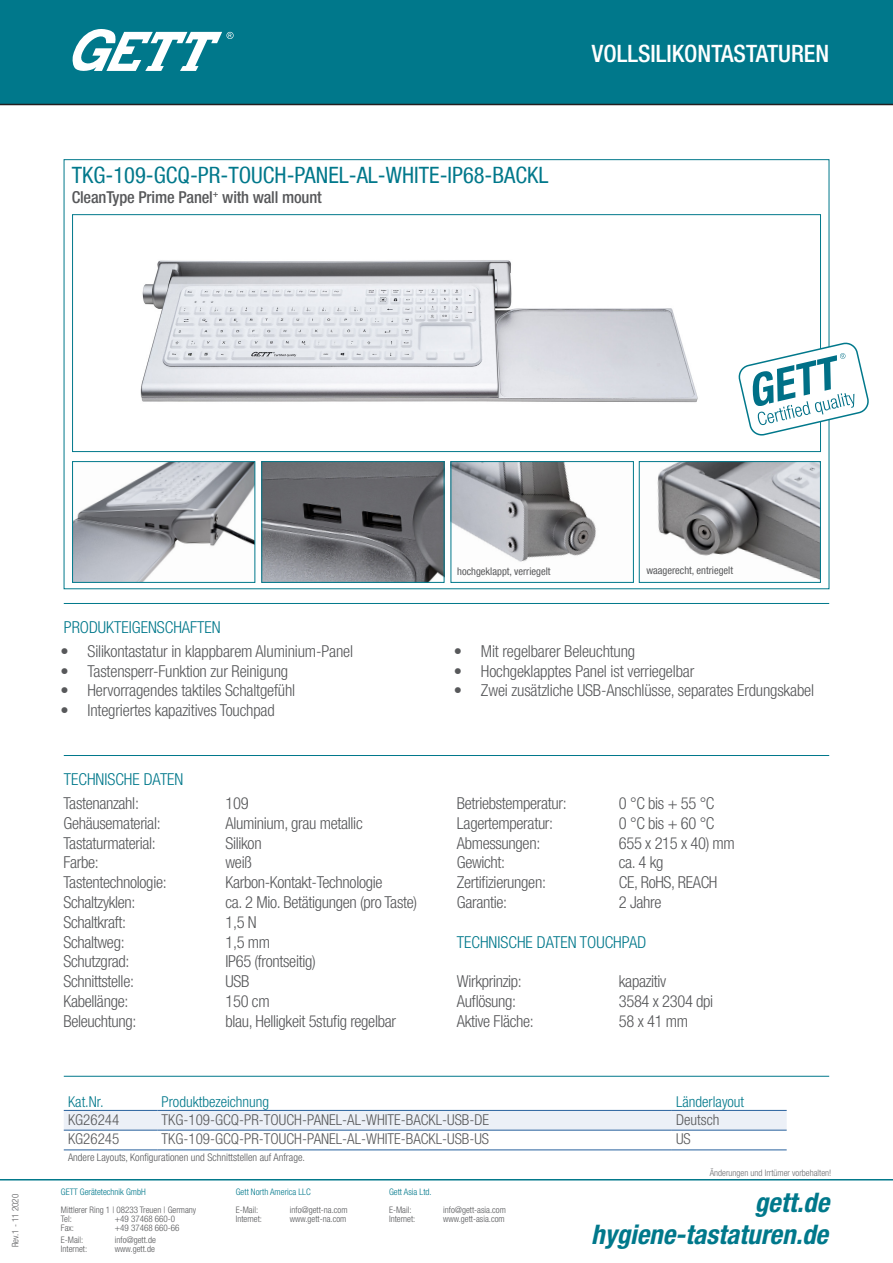
<style>
.page{position:relative;width:893px;height:1263px;background:#fff}
.page>*{position:absolute;margin:0;border:0;box-sizing:border-box;transform-origin:0 0}
.t1{font:italic 700 condensed 27px "Helvetica Neue LT Pro";color:#00788b}
.t2{font:500 condensed 24px "Helvetica Neue LT Com";color:#fff}
.t3{font:condensed 22.5px "Helvetica Neue LT Com";color:#00788b}
.t4{font:300 condensed 16.5px "Helvetica Neue LT Com";letter-spacing:-.02em;color:#57585a}
.t5{font:300 condensed 16.5px "Helvetica Neue LT Com";color:#00788b}
.t6{font:500 condensed 16.5px "Helvetica Neue LT Com";letter-spacing:-.01em;color:#57585a}
.t7{font:300 condensed 15px "Helvetica Neue LT Com";color:#57585a}
.t8{font:300 condensed 15px "Helvetica Neue LT Com";color:#00788b}
.t9{font:300 condensed 10.5px "Helvetica Neue LT Com";color:#57585a}
.t10{font:condensed 10.5px "Helvetica Neue LT Com";color:#57585a}
.t11{font:300 condensed 9px/9px "Helvetica Neue LT Com";color:#57585a}
.t12{font:300 condensed 9px "Helvetica Neue LT Com";color:#00788b}
.t13{font:300 condensed 9px "Helvetica Neue LT Com";color:#6c6d70}
</style>
<div class="page">
<hr style="left:64px;top:755px;width:765px;height:1px;background:#00788b">
<hr style="left:64px;top:603px;width:765px;height:1px;background:#00788b">
<hr style="left:64px;top:1076px;width:765px;height:1px;background:#00788b">
<div style="left:0;top:0;width:893px;height:105px;background:#00788b"></div>
<svg style="left:73px;top:29px;width:161px;height:42px"></svg>
<hr style="left:0;top:1179px;width:893px;height:1px;background:#00788b">
<div style="left:64px;top:1111px;width:723px;height:19px;background:#ecf0f7"></div>
<hr style="left:64px;top:1110px;width:93px;height:1px;background:#27609d">
<hr style="left:157px;top:1110px;width:515px;height:1px;background:#27609d">
<hr style="left:672px;top:1110px;width:115px;height:1px;background:#27609d">
<hr style="left:64px;top:1130px;width:93px;height:1px;background:#27609d">
<hr style="left:157px;top:1130px;width:515px;height:1px;background:#27609d">
<hr style="left:672px;top:1130px;width:115px;height:1px;background:#27609d">
<hr style="left:64px;top:1149px;width:93px;height:1px;background:#27609d">
<hr style="left:157px;top:1149px;width:515px;height:1px;background:#27609d">
<hr style="left:672px;top:1149px;width:115px;height:1px;background:#27609d">
<img style="left:264px;top:463px;width:178px;height:118px">
<div style="left:262px;top:461px;width:182px;height:122px;border:1px solid #00788b"></div>
<img style="left:140px;top:260px;width:558px;height:143px">
<div style="left:72px;top:214px;width:749px;height:238px;border:1px solid #00788b"></div>
<img style="left:657px;top:463px;width:162px;height:117px">
<div style="left:639px;top:461px;width:182px;height:122px;border:1px solid #00788b"></div>
<img style="left:453px;top:463px;width:143px;height:99px">
<div style="left:451px;top:461px;width:183px;height:122px;border:1px solid #00788b"></div>
<svg style="left:738px;top:342px;width:131px;height:94px"></svg>
<img style="left:74px;top:463px;width:179px;height:118px">
<div style="left:72px;top:461px;width:183px;height:122px;border:1px solid #00788b"></div>
<p class="t3" style="left:72px;top:162px;width:478px">TKG-109-GCQ-PR-TOUCH-PANEL-AL-WHITE-IP68-BACKL</p>
<p class="t6" style="left:72px;top:187px;width:251px">CleanType Prime Panel<sup>+</sup> with wall mount</p>
<p class="t2" style="left:592px;top:39px;width:239px">VOLLSILIKONTASTATUREN</p>
<p class="t11" style="left:11px;top:1247px;width:55px;rotate:-90deg">Rev.1 - 11 2020</p>
<p class="t5" style="left:64px;top:618px;width:158px">PRODUKTEIGENSCHAFTEN</p>
<p class="t4" style="left:61px;top:641px;width:294px">• Silikontastatur in klappbarem Aluminium-Panel</p>
<p class="t4" style="left:61px;top:661px;width:229px">• Tastensperr-Funktion zur Reinigung</p>
<p class="t4" style="left:61px;top:681px;width:236px">• Hervorragendes taktiles Schaltgefühl</p>
<p class="t4" style="left:61px;top:701px;width:216px">• Integriertes kapazitives Touchpad</p>
<p class="t5" style="left:64px;top:769px;width:121px">TECHNISCHE DATEN</p>
<p class="t4" style="left:64px;top:794px;width:77px">Tastenanzahl:</p>
<p class="t4" style="left:226px;top:794px;width:25px">109</p>
<p class="t4" style="left:64px;top:813px;width:99px">Gehäusematerial:</p>
<p class="t4" style="left:226px;top:813px;width:139px">Aluminium, grau metallic</p>
<p class="t4" style="left:64px;top:833px;width:94px">Tastaturmaterial:</p>
<p class="t4" style="left:226px;top:833px;width:38px">Silikon</p>
<p class="t4" style="left:64px;top:853px;width:37px">Farbe:</p>
<p class="t4" style="left:226px;top:853px;width:28px">weiß</p>
<p class="t4" style="left:64px;top:873px;width:105px">Tastentechnologie:</p>
<p class="t4" style="left:226px;top:873px;width:158px">Karbon-Kontakt-Technologie</p>
<p class="t4" style="left:64px;top:893px;width:74px">Schaltzyklen:</p>
<p class="t4" style="left:226px;top:893px;width:193px">ca. 2 Mio. Betätigungen (pro Taste)</p>
<p class="t4" style="left:64px;top:912px;width:64px">Schaltkraft:</p>
<p class="t4" style="left:226px;top:912px;width:33px">1,5 N</p>
<p class="t4" style="left:64px;top:932px;width:63px">Schaltweg:</p>
<p class="t4" style="left:226px;top:932px;width:46px">1,5 mm</p>
<p class="t4" style="left:64px;top:952px;width:68px">Schutzgrad:</p>
<p class="t4" style="left:226px;top:952px;width:92px">IP65 (frontseitig)</p>
<p class="t4" style="left:64px;top:972px;width:72px">Schnittstelle:</p>
<p class="t4" style="left:226px;top:972px;width:25px">USB</p>
<p class="t4" style="left:64px;top:992px;width:66px">Kabellänge:</p>
<p class="t4" style="left:226px;top:992px;width:46px">150 cm</p>
<p class="t4" style="left:64px;top:1011px;width:74px">Beleuchtung:</p>
<p class="t4" style="left:226px;top:1011px;width:172px">blau, Helligkeit 5stufig regelbar</p>
<p class="t10" style="left:457px;top:565px;width:95px">hochgeklappt, verriegelt</p>
<p class="t10" style="left:646px;top:564px;width:88px">waagerecht, entriegelt</p>
<p class="t4" style="left:454px;top:641px;width:183px">• Mit regelbarer Beleuchtung</p>
<p class="t4" style="left:454px;top:661px;width:242px">• Hochgeklapptes Panel ist verriegelbar</p>
<p class="t4" style="left:454px;top:681px;width:362px">• Zwei zusätzliche USB-Anschlüsse, separates Erdungskabel</p>
<p class="t4" style="left:457px;top:794px;width:111px">Betriebstemperatur:</p>
<p class="t4" style="left:619px;top:794px;width:97px">0 °C bis + 55 °C</p>
<p class="t4" style="left:457px;top:813px;width:98px">Lagertemperatur:</p>
<p class="t4" style="left:619px;top:813px;width:97px">0 °C bis + 60 °C</p>
<p class="t4" style="left:457px;top:833px;width:85px">Abmessungen:</p>
<p class="t4" style="left:619px;top:833px;width:118px">655 x 215 x 40) mm</p>
<p class="t4" style="left:457px;top:853px;width:50px">Gewicht:</p>
<p class="t4" style="left:619px;top:853px;width:46px">ca. 4 kg</p>
<p class="t4" style="left:457px;top:873px;width:91px">Zertifizierungen:</p>
<p class="t4" style="left:619px;top:873px;width:100px">CE, RoHS, REACH</p>
<p class="t4" style="left:457px;top:893px;width:52px">Garantie:</p>
<p class="t4" style="left:619px;top:893px;width:44px">2 Jahre</p>
<p class="t5" style="left:457px;top:932px;width:191px">TECHNISCHE DATEN TOUCHPAD</p>
<p class="t4" style="left:457px;top:972px;width:67px">Wirkprinzip:</p>
<p class="t4" style="left:619px;top:972px;width:49px">kapazitiv</p>
<p class="t4" style="left:457px;top:992px;width:61px">Auflösung:</p>
<p class="t4" style="left:619px;top:992px;width:96px">3584 x 2304 dpi</p>
<p class="t4" style="left:457px;top:1011px;width:78px">Aktive Fläche:</p>
<p class="t4" style="left:619px;top:1011px;width:71px">58 x 41 mm</p>
<p class="t8" style="left:68px;top:1093px;width:37px">Kat.Nr.</p>
<p class="t8" style="left:162px;top:1093px;width:109px">Produktbezeichnung</p>
<p class="t8" style="left:676px;top:1093px;width:70px">Länderlayout</p>
<p class="t7" style="left:68px;top:1110px;width:53px">KG26244</p>
<p class="t7" style="left:162px;top:1110px;width:329px">TKG-109-GCQ-PR-TOUCH-PANEL-AL-WHITE-BACKL-USB-DE</p>
<p class="t7" style="left:676px;top:1110px;width:45px">Deutsch</p>
<p class="t7" style="left:68px;top:1130px;width:53px">KG26245</p>
<p class="t7" style="left:162px;top:1130px;width:329px">TKG-109-GCQ-PR-TOUCH-PANEL-AL-WHITE-BACKL-USB-US</p>
<p class="t7" style="left:676px;top:1130px;width:16px">US</p>
<p class="t9" style="left:68px;top:1151px;width:238px">Andere Layouts, Konfigurationen und Schnittstellen auf Anfrage.</p>
<p class="t12" style="left:61px;top:1186px;width:86px">GETT Gerätetechnik GmbH</p>
<p class="t11" style="left:61px;top:1205px;width:137px">Mittlerer Ring 1 | 08233 Treuen | Germany<br>Tel:</p>
<p class="t11" style="left:115px;top:1214px;width:62px">+49 37468 660-0</p>
<p class="t11" style="left:61px;top:1223px;width:15px">Fax:</p>
<p class="t11" style="left:115px;top:1223px;width:66px">+49 37468 660-66</p>
<p class="t11" style="left:61px;top:1235px;width:24px">E-Mail:</p>
<p class="t11" style="left:115px;top:1235px;width:43px">info@gett.de</p>
<p class="t11" style="left:61px;top:1244px;width:28px">Internet:</p>
<p class="t11" style="left:115px;top:1244px;width:41px">www.gett.de</p>
<p class="t12" style="left:236px;top:1186px;width:76px">Gett North America LLC</p>
<p class="t11" style="left:236px;top:1205px;width:24px">E-Mail:</p>
<p class="t11" style="left:290px;top:1205px;width:59px">info@gett-na.com</p>
<p class="t11" style="left:236px;top:1214px;width:28px">Internet:</p>
<p class="t11" style="left:290px;top:1214px;width:58px">www.gett-na.com</p>
<p class="t12" style="left:389px;top:1186px;width:44px">Gett Asia Ltd.</p>
<p class="t11" style="left:389px;top:1205px;width:24px">E-Mail:</p>
<p class="t11" style="left:443px;top:1205px;width:64px">info@gett-asia.com</p>
<p class="t11" style="left:389px;top:1214px;width:28px">Internet:</p>
<p class="t11" style="left:443px;top:1214px;width:63px">www.gett-asia.com</p>
<p class="t13" style="left:710px;top:1167px;width:123px">Änderungen und Irrtümer vorbehalten!</p>
<p class="t1" style="left:755px;top:1187px;width:76px">gett.de</p>
<p class="t1" style="left:591px;top:1219px;width:238px">hygiene-tastaturen.de</p>
</div>
